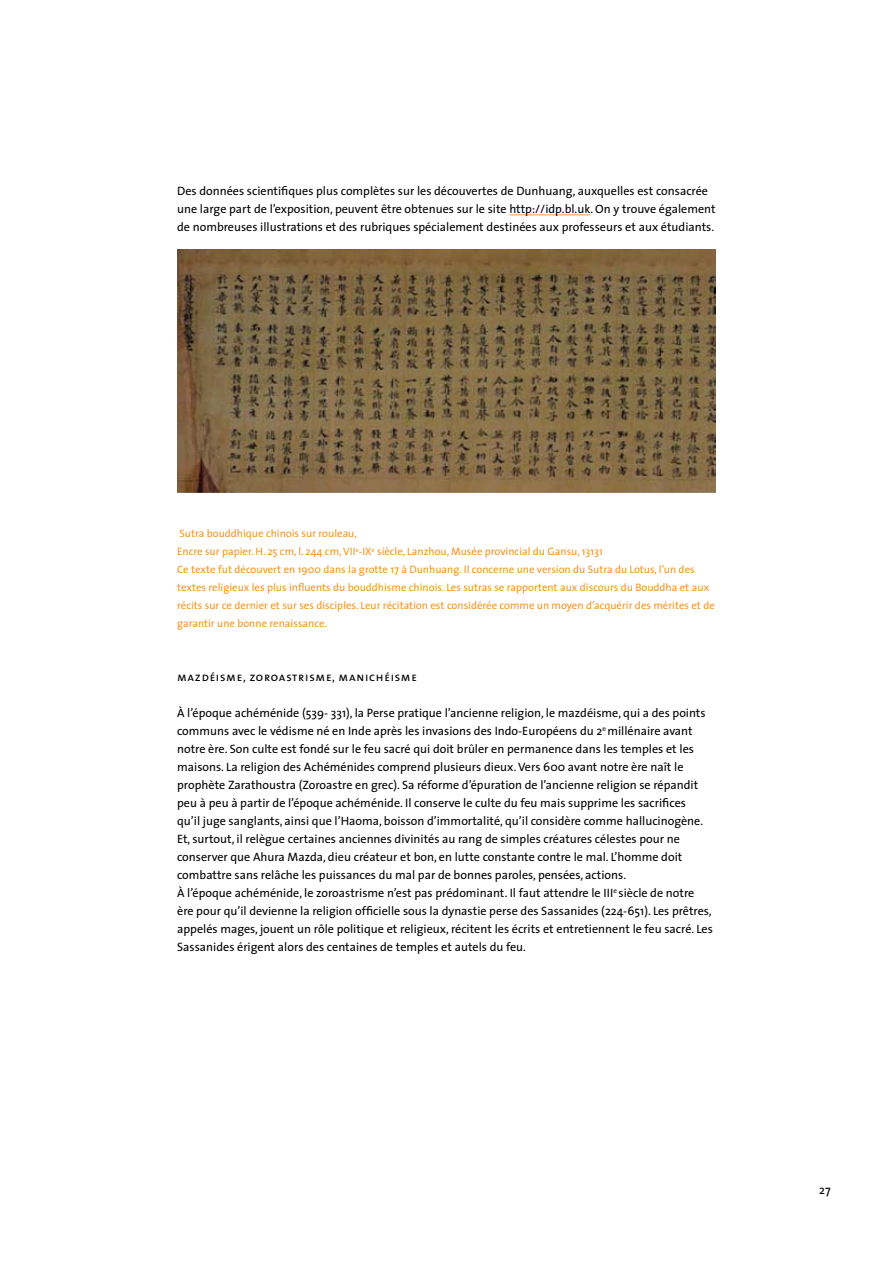
<style>
.page{position:relative;width:893px;height:1263px;background:#fff}
.page>*{position:absolute;margin:0;border:0;box-sizing:border-box;transform-origin:0 0}
.t1{font:12.15px/18px "The Sans";color:#000}
.t2{font:12.15px "The Sans Caps";letter-spacing:.06em;color:#000}
.t3{font:10.8px/18px "The Sans";color:#f7931e}
</style>
<div class="page">
<hr style="left:509px;top:215px;width:81px;height:1px;background:#f79552">
<img style="left:177px;top:249px;width:539px;height:243px">
<p class="t1" style="left:177px;top:182px;width:540px">Des données scientifiques plus complètes sur les découvertes de Dunhuang, auxquelles est consacrée une large part de l’exposition, peuvent être obtenues sur le site http://idp.bl.uk. On y trouve également de nombreuses illustrations et des rubriques spécialement destinées aux professeurs et aux étudiants.</p>
<p class="t3" style="left:177px;top:524px;width:539px">Sutra bouddhique chinois sur rouleau,<br>Encre sur papier. H. 25 cm, l. 244 cm, VII<sup>e</sup>-IX<sup>e</sup> siècle, Lanzhou, Musée provincial du Gansu, 13131<br>Ce texte fut découvert en 1900 dans la grotte 17 à Dunhuang. Il concerne une version du Sutra du Lotus, l’un des textes religieux les plus influents du bouddhisme chinois. Les sutras se rapportent aux discours du Bouddha et aux récits sur ce dernier et sur ses disciples. Leur récitation est considérée comme un moyen d’acquérir des mérites et de garantir une bonne renaissance.</p>
<p class="t2" style="left:177px;top:667px;width:241px">mazdéisme, zoroastrisme, manichéisme</p>
<p class="t1" style="left:177px;top:704px;width:537px">À l’époque achéménide (539- 331), la Perse pratique l’ancienne religion, le mazdéisme, qui a des points communs avec le védisme né en Inde après les invasions des Indo-Européens du 2<sup>e</sup> millénaire avant notre ère. Son culte est fondé sur le feu sacré qui doit brûler en permanence dans les temples et les maisons. La religion des Achéménides comprend plusieurs dieux. Vers 600 avant notre ère naît le prophète Zarathoustra (Zoroastre en grec). Sa réforme d’épuration de l’ancienne religion se répandit peu à peu à partir de l’époque achéménide. Il conserve le culte du feu mais supprime les sacrifices<br>qu’il juge sanglants, ainsi que l’Haoma, boisson d’immortalité, qu’il considère comme hallucinogène.<br>Et, surtout, il relègue certaines anciennes divinités au rang de simples créatures célestes pour ne conserver que Ahura Mazda, dieu créateur et bon, en lutte constante contre le mal. L’homme doit combattre sans relâche les puissances du mal par de bonnes paroles, pensées, actions.<br>À l’époque achéménide, le zoroastrisme n’est pas prédominant. Il faut attendre le III<sup>e</sup> siècle de notre ère pour qu’il devienne la religion officielle sous la dynastie perse des Sassanides (224-651). Les prêtres, appelés mages, jouent un rôle politique et religieux, récitent les écrits et entretiennent le feu sacré. Les Sassanides érigent alors des centaines de temples et autels du feu.</p>
<p class="t1" style="left:819px;top:1180px;width:13px">27</p>
</div>
